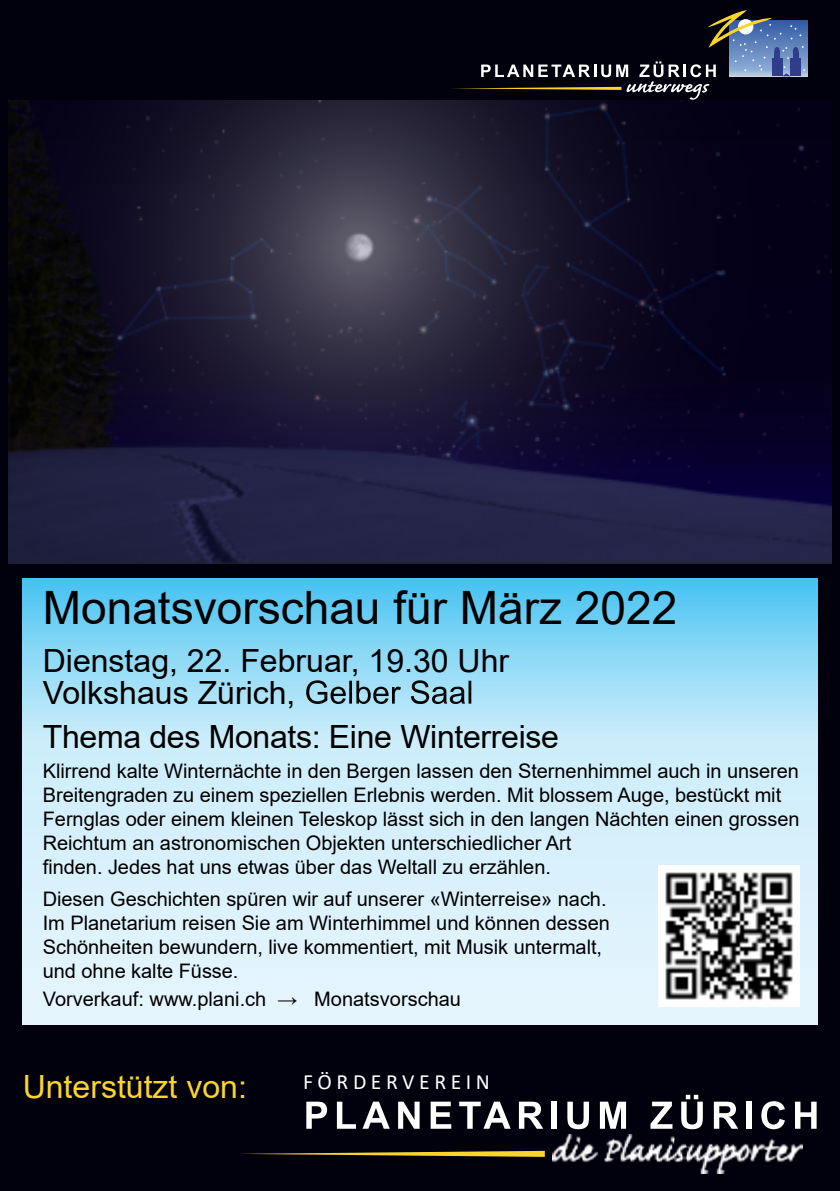
<style>
.page{position:relative;width:840px;height:1191px;background:#fff}
.page>*{position:absolute;margin:0;border:0;box-sizing:border-box;transform-origin:0 0}
.t1{font:46px "Arial";color:#000}
.t2{font:32px/32px "Arial";color:#000}
.t3{font:32px "Arial";color:#fad62b}
.t4{font:21.8px "Calibri";letter-spacing:.21em;color:#fff}
.t5{font:20px/24px "Arial";letter-spacing:-.005em;color:#000}
</style>
<div class="page">
<div style="left:0;top:0;width:839px;height:1191px;background:#01000d"></div>
<svg style="left:306px;top:1101px;width:21px;height:27px"></svg>
<svg style="left:337px;top:1101px;width:19px;height:27px"></svg>
<svg style="left:363px;top:1101px;width:26px;height:27px"></svg>
<svg style="left:398px;top:1101px;width:21px;height:27px"></svg>
<svg style="left:430px;top:1101px;width:21px;height:27px"></svg>
<svg style="left:459px;top:1101px;width:51px;height:27px"></svg>
<svg style="left:518px;top:1101px;width:25px;height:27px"></svg>
<div style="left:551px;top:1101px;width:5px;height:27px;background:#fff"></div>
<svg style="left:567px;top:1101px;width:22px;height:28px"></svg>
<svg style="left:599px;top:1101px;width:27px;height:27px"></svg>
<svg style="left:650px;top:1101px;width:22px;height:27px"></svg>
<svg style="left:681px;top:1094px;width:21px;height:35px"></svg>
<svg style="left:713px;top:1101px;width:25px;height:27px"></svg>
<div style="left:746px;top:1101px;width:5px;height:27px;background:#fff"></div>
<svg style="left:761px;top:1101px;width:23px;height:28px"></svg>
<svg style="left:795px;top:1101px;width:21px;height:27px"></svg>
<svg style="left:241px;top:1151px;width:303px;height:6px"></svg>
<img style="left:552px;top:1134px;width:249px;height:39px">
<svg style="left:804px;top:21px;width:2px;height:55px"></svg>
<svg style="left:453px;top:10px;width:351px;height:90px"></svg>
<svg style="left:23px;top:578px;width:793px;height:446px;background:#bbe7f9"></svg>
<img style="left:306px;top:680px;width:137px;height:24px">
<img style="left:658px;top:865px;width:141px;height:141px">
<img style="left:8px;top:100px;width:823px;height:463px">
<h1 class="t1" style="left:43px;top:590px;width:636px">Monatsvorschau für März 2022</h1>
<h2 class="t2" style="left:43px;top:647px;width:468px">Dienstag, 22. Februar, 19.30 Uhr<br>Volkshaus Zürich,</h2>
<h2 class="t2" style="left:43px;top:723px;width:517px">Thema des Monats: Eine Winterreise</h2>
<p class="t5" style="left:43px;top:760px;width:758px">Klirrend kalte Winternächte in den Bergen lassen den Sternenhimmel auch in unseren Breitengraden zu einem speziellen Erlebnis werden. Mit blossem Auge, bestückt mit Fernglas oder einem kleinen Teleskop lässt sich in den langen Nächten einen grossen Reichtum an astronomischen Objekten unterschiedlicher Art<br>finden. Jedes hat uns etwas über das Weltall zu erzählen.</p>
<p class="t5" style="left:43px;top:888px;width:568px">Diesen Geschichten spüren wir auf unserer «Winterreise» nach.<br>Im Planetarium reisen Sie am Winterhimmel und können dessen Schönheiten bewundern, live kommentiert, mit Musik untermalt, und ohne kalte Füsse.</p>
<p class="t5" style="left:43px;top:988px;width:419px">Vorverkauf: www.plani.ch → Monatsvorschau</p>
<h2 class="t3" style="left:23px;top:1075px;width:226px">Unterstützt von:</h2>
<p class="t4" style="left:303px;top:1072px;width:188px">FÖRDERVEREIN</p>
</div>
